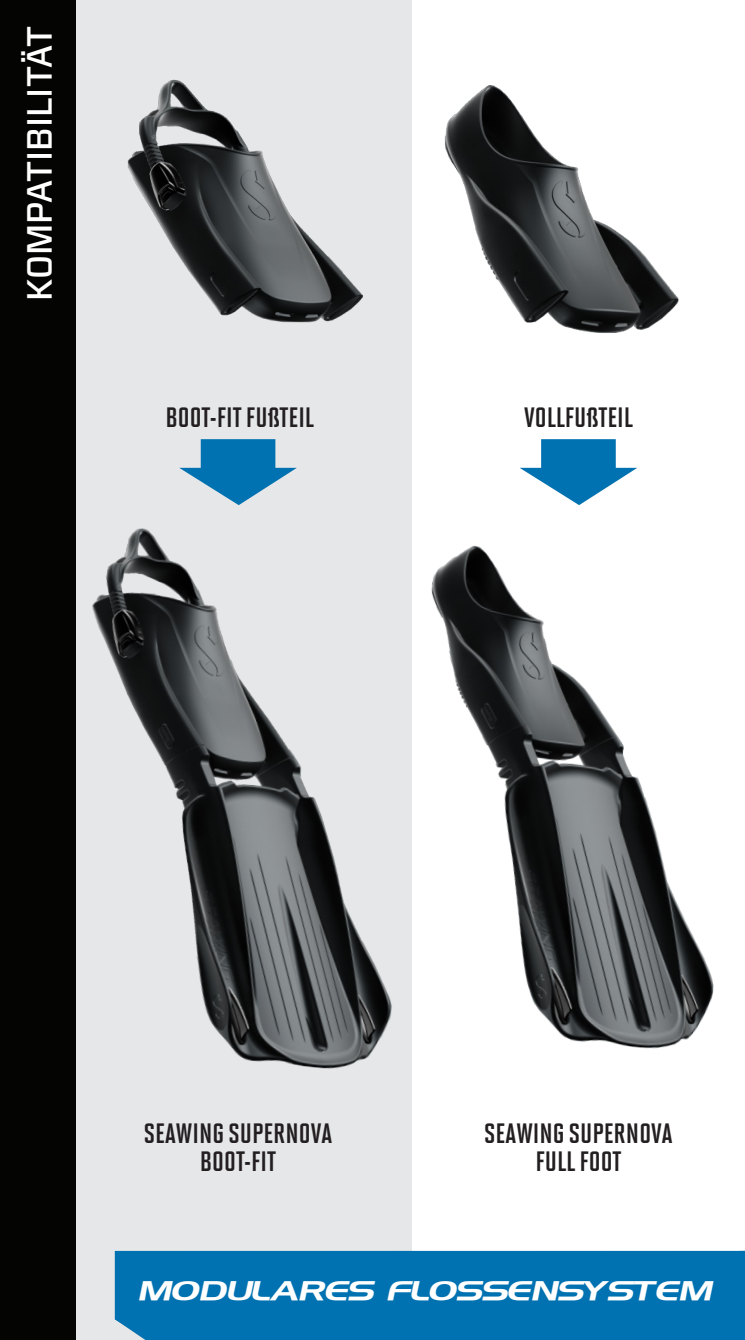
<style>
.page{position:relative;width:745px;height:1340px;background:#fff}
.page>*{position:absolute;margin:0;border:0;box-sizing:border-box;transform-origin:0 0}
.t1{font:500 35px "Forza";color:#fff}
.t2{font:700 28px "Solano Gothic Sc Pro";color:#231f20}
.t3{font:26.25px "Aero Extended Italic SWFTE";color:#fff}
</style>
<div class="page">
<div style="left:22px;top:0;width:389px;height:1339px;background:#e6e7e9"></div>
<img style="left:127px;top:79px;width:236px;height:244px">
<img style="left:444px;top:85px;width:235px;height:248px">
<img style="left:92px;top:528px;width:300px;height:541px">
<img style="left:411px;top:537px;width:303px;height:522px">
<div style="left:0;top:0;width:76px;height:1339px;background:#040503"></div>
<svg style="left:179px;top:439px;width:118px;height:66px"></svg>
<svg style="left:520px;top:439px;width:117px;height:66px"></svg>
<div style="left:115px;top:1250px;width:629px;height:89px;background:#0072b1"></div>
<p class="t1" style="left:16px;top:301px;width:276px;rotate:-90deg">KOMPATIBILITÄT</p>
<p class="t2" style="left:165px;top:401px;width:150px">BOOT-FIT FUßTEIL</p>
<p class="t2" style="left:523px;top:401px;width:110px">VOLLFUßTEIL</p>
<p class="t2" style="left:144px;top:1117px;width:190px">SEAWING SUPERNOVA</p>
<p class="t2" style="left:200px;top:1145px;width:78px">BOOT-FIT</p>
<p class="t2" style="left:484px;top:1117px;width:190px">SEAWING SUPERNOVA</p>
<p class="t2" style="left:535px;top:1145px;width:88px">FULL FOOT</p>
<p class="t3" style="left:138px;top:1274px;width:575px">MODULARES FLOSSENSYSTEM</p>
</div>
